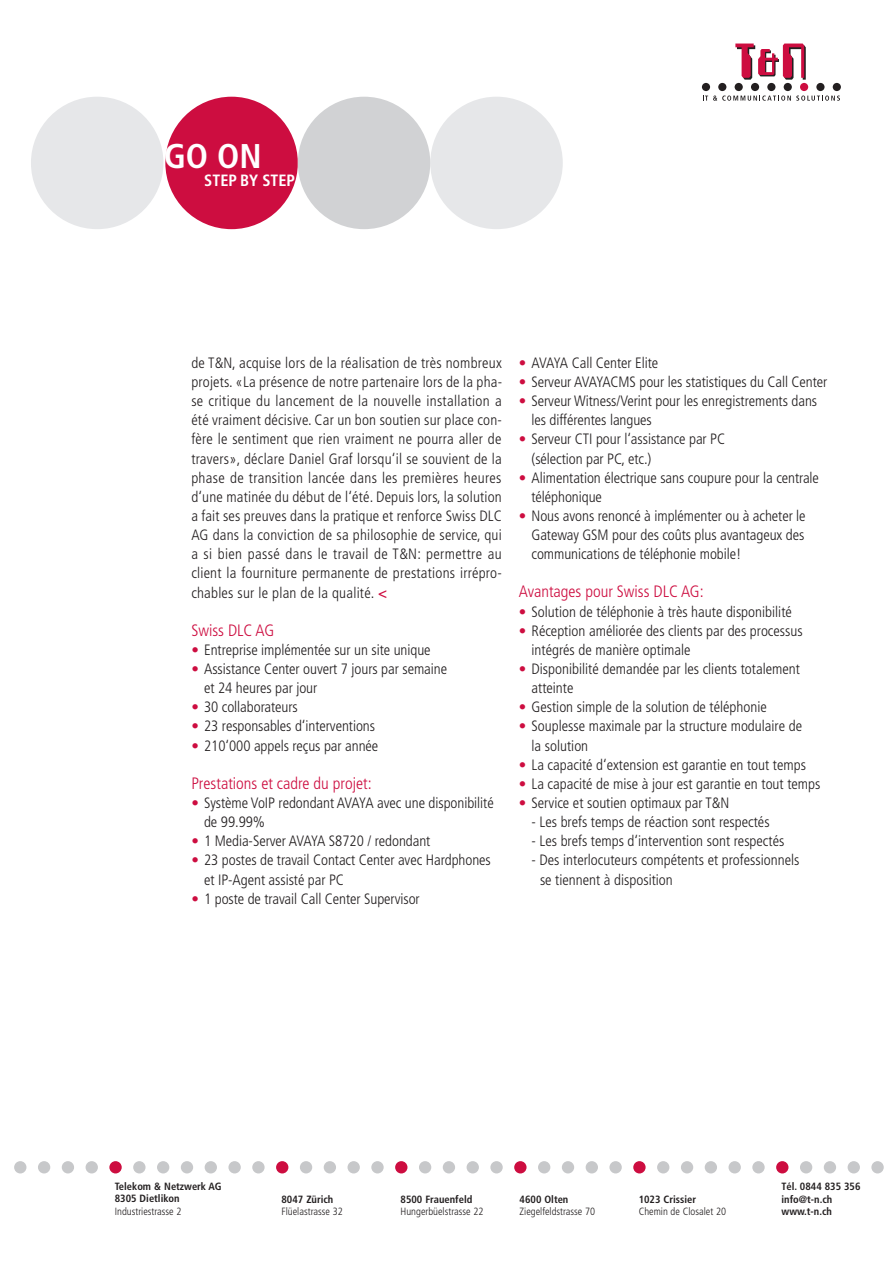
<style>
.page{position:relative;width:893px;height:1263px;background:#fff}
.page>*{position:absolute;margin:0;border:0;box-sizing:border-box;transform-origin:0 0}
.t1{font:700 condensed 34.35px "Frutiger";color:#fff}
.t2{font:300 condensed 16.5px "Frutiger";color:#cd0d40}
.t3{font:700 condensed 16.35px "Frutiger";color:#fff}
.t4{font:300 condensed 15px/19.2px "Frutiger";letter-spacing:-.005em;color:#231f20}
.t5{font:700 condensed 10.5px/12.6px "Frutiger";color:#231f20}
.t6{font:300 condensed 10.5px "Frutiger";color:#231f20}
.s1{font-family:"Frutiger LT Std";font-weight:700;color:#cd0d40}
.s2{color:#cd0d40}
</style>
<div class="page">
<svg style="left:735px;top:44px;width:71px;height:36px"></svg>
<div style="left:702px;top:83px;width:8px;height:8px;background:#231f20;border-radius:50%"></div>
<div style="left:718px;top:83px;width:8px;height:8px;background:#231f20;border-radius:50%"></div>
<div style="left:735px;top:83px;width:8px;height:8px;background:#231f20;border-radius:50%"></div>
<div style="left:751px;top:83px;width:8px;height:8px;background:#231f20;border-radius:50%"></div>
<div style="left:767px;top:83px;width:8px;height:8px;background:#231f20;border-radius:50%"></div>
<div style="left:784px;top:83px;width:8px;height:8px;background:#231f20;border-radius:50%"></div>
<div style="left:800px;top:83px;width:8px;height:8px;background:#cd0d40;border-radius:50%"></div>
<div style="left:816px;top:83px;width:8px;height:8px;background:#231f20;border-radius:50%"></div>
<div style="left:833px;top:83px;width:8px;height:8px;background:#231f20;border-radius:50%"></div>
<svg style="left:703px;top:96px;width:137px;height:5px"></svg>
<div style="left:430px;top:97px;width:133px;height:132px;background:#e6e7e9;border-radius:50%"></div>
<div style="left:165px;top:97px;width:133px;height:132px;background:#cd0d40;border-radius:50%"></div>
<div style="left:298px;top:97px;width:132px;height:132px;background:#d1d2d4;border-radius:50%"></div>
<div style="left:31px;top:97px;width:132px;height:132px;background:#e6e7e9;border-radius:50%"></div>
<div style="left:14px;top:1161px;width:12px;height:12px;background:#c7c8ca;border-radius:50%"></div>
<div style="left:38px;top:1161px;width:12px;height:12px;background:#c7c8ca;border-radius:50%"></div>
<div style="left:62px;top:1161px;width:12px;height:12px;background:#c7c8ca;border-radius:50%"></div>
<div style="left:86px;top:1161px;width:12px;height:12px;background:#c7c8ca;border-radius:50%"></div>
<div style="left:109px;top:1161px;width:13px;height:12px;background:#cd0d40;border-radius:50%"></div>
<div style="left:133px;top:1161px;width:13px;height:12px;background:#c7c8ca;border-radius:50%"></div>
<div style="left:157px;top:1161px;width:12px;height:12px;background:#c7c8ca;border-radius:50%"></div>
<div style="left:181px;top:1161px;width:12px;height:12px;background:#c7c8ca;border-radius:50%"></div>
<div style="left:205px;top:1161px;width:12px;height:12px;background:#c7c8ca;border-radius:50%"></div>
<div style="left:228px;top:1161px;width:13px;height:12px;background:#c7c8ca;border-radius:50%"></div>
<div style="left:252px;top:1161px;width:13px;height:12px;background:#c7c8ca;border-radius:50%"></div>
<div style="left:276px;top:1161px;width:12px;height:12px;background:#cd0d40;border-radius:50%"></div>
<div style="left:300px;top:1161px;width:12px;height:12px;background:#c7c8ca;border-radius:50%"></div>
<div style="left:324px;top:1161px;width:12px;height:12px;background:#c7c8ca;border-radius:50%"></div>
<div style="left:347px;top:1161px;width:13px;height:12px;background:#c7c8ca;border-radius:50%"></div>
<div style="left:371px;top:1161px;width:13px;height:12px;background:#c7c8ca;border-radius:50%"></div>
<div style="left:395px;top:1161px;width:12px;height:12px;background:#cd0d40;border-radius:50%"></div>
<div style="left:419px;top:1161px;width:12px;height:12px;background:#c7c8ca;border-radius:50%"></div>
<div style="left:443px;top:1161px;width:12px;height:12px;background:#c7c8ca;border-radius:50%"></div>
<div style="left:467px;top:1161px;width:12px;height:12px;background:#c7c8ca;border-radius:50%"></div>
<div style="left:490px;top:1161px;width:13px;height:12px;background:#c7c8ca;border-radius:50%"></div>
<div style="left:514px;top:1161px;width:12px;height:12px;background:#cd0d40;border-radius:50%"></div>
<div style="left:538px;top:1161px;width:12px;height:12px;background:#c7c8ca;border-radius:50%"></div>
<div style="left:562px;top:1161px;width:12px;height:12px;background:#c7c8ca;border-radius:50%"></div>
<div style="left:586px;top:1161px;width:12px;height:12px;background:#c7c8ca;border-radius:50%"></div>
<div style="left:609px;top:1161px;width:13px;height:12px;background:#c7c8ca;border-radius:50%"></div>
<div style="left:633px;top:1161px;width:13px;height:12px;background:#cd0d40;border-radius:50%"></div>
<div style="left:657px;top:1161px;width:12px;height:12px;background:#c7c8ca;border-radius:50%"></div>
<div style="left:681px;top:1161px;width:12px;height:12px;background:#c7c8ca;border-radius:50%"></div>
<div style="left:705px;top:1161px;width:12px;height:12px;background:#c7c8ca;border-radius:50%"></div>
<div style="left:728px;top:1161px;width:13px;height:12px;background:#c7c8ca;border-radius:50%"></div>
<div style="left:752px;top:1161px;width:13px;height:12px;background:#c7c8ca;border-radius:50%"></div>
<div style="left:776px;top:1161px;width:12px;height:12px;background:#cd0d40;border-radius:50%"></div>
<div style="left:800px;top:1161px;width:12px;height:12px;background:#c7c8ca;border-radius:50%"></div>
<div style="left:824px;top:1161px;width:12px;height:12px;background:#c7c8ca;border-radius:50%"></div>
<div style="left:848px;top:1161px;width:12px;height:12px;background:#c7c8ca;border-radius:50%"></div>
<div style="left:871px;top:1161px;width:13px;height:12px;background:#c7c8ca;border-radius:50%"></div>
<h1 class="t1" style="left:164px;top:136px;width:99px">GO ON</h1>
<p class="t3" style="left:204px;top:170px;width:92px">STEP BY STEP</p>
<p class="t4" style="left:191px;top:353px;width:312px;text-align:justify">de T&amp;N, acquise lors de la réalisation de très nombreux projets. «La présence de notre partenaire lors de la pha&shy;se critique du lancement de la nouvelle installation a été vraiment décisive. Car un bon soutien sur place con&shy;fère le sentiment que rien vraiment ne pourra aller de travers», déclare Daniel Graf lorsqu‘il se souvient de la phase de transition lancée dans les premières heures d‘une matinée du début de l‘été. Depuis lors, la solution a fait ses preuves dans la pratique et renforce Swiss DLC AG dans la conviction de sa philosophie de service, qui a si bien passé dans le travail de T&amp;N: permettre au client la fourniture permanente de prestations irrépro&shy;chables sur le plan de la qualité. <span class="s1">&lt;</span></p>
<p class="t2" style="left:191px;top:621px;width:84px">Swiss DLC AG</p>
<p class="t4" style="left:191px;top:640px;width:241px"><span class="s2">•</span> Entreprise implémentée sur un site unique</p>
<p class="t4" style="left:204px;top:659px;width:244px;text-indent:-13px"><span class="s2">•</span> Assistance Center ouvert 7 jours par semaine et 24 heures par jour</p>
<p class="t4" style="left:191px;top:698px;width:108px"><span class="s2">•</span> 30 collaborateurs</p>
<p class="t4" style="left:191px;top:717px;width:185px"><span class="s2">•</span> 23 responsables d‘interventions</p>
<p class="t4" style="left:191px;top:736px;width:188px"><span class="s2">•</span> 210‘000 appels reçus par année</p>
<p class="t2" style="left:191px;top:774px;width:182px">Prestations et cadre du projet:</p>
<p class="t4" style="left:204px;top:793px;width:291px;text-indent:-13px"><span class="s2">•</span> Système VoIP redondant AVAYA avec une disponibilité de 99.99%</p>
<p class="t4" style="left:191px;top:832px;width:241px"><span class="s2">•</span> 1 Media-Server AVAYA S8720 / redondant</p>
<p class="t4" style="left:204px;top:851px;width:288px;text-indent:-13px"><span class="s2">•</span> 23 postes de travail Contact Center avec Hardphones et IP-Agent assisté par PC</p>
<p class="t4" style="left:191px;top:889px;width:230px"><span class="s2">•</span> 1 poste de travail Call Center Supervisor</p>
<p class="t4" style="left:519px;top:353px;width:141px"><span class="s2">•</span> AVAYA Call Center Elite</p>
<p class="t4" style="left:519px;top:372px;width:310px"><span class="s2">•</span> Serveur AVAYACMS pour les statistiques du Call Center</p>
<p class="t4" style="left:531px;top:392px;width:287px;text-indent:-13px"><span class="s2">•</span> Serveur Witness/Verint pour les enregistrements dans les différentes langues</p>
<p class="t4" style="left:531px;top:430px;width:195px;text-indent:-13px"><span class="s2">•</span> Serveur CTI pour l‘assistance par PC (sélection par PC, etc.)</p>
<p class="t4" style="left:531px;top:468px;width:289px;text-indent:-13px"><span class="s2">•</span> Alimentation électrique sans coupure pour la centrale téléphonique</p>
<p class="t4" style="left:531px;top:506px;width:276px;text-align:justify;text-indent:-13px"><span class="s2">•</span> Nous avons renoncé à implémenter ou à acheter le Gateway GSM pour des coûts plus avantageux des communications de téléphonie mobile!</p>
<p class="t2" style="left:519px;top:582px;width:186px">Avantages pour Swiss DLC AG:</p>
<p class="t4" style="left:519px;top:602px;width:275px"><span class="s2">•</span> Solution de téléphonie à très haute disponibilité</p>
<p class="t4" style="left:531px;top:621px;width:273px;text-indent:-13px"><span class="s2">•</span> Réception améliorée des clients par des processus intégrés de manière optimale</p>
<p class="t4" style="left:531px;top:659px;width:270px;text-indent:-13px"><span class="s2">•</span> Disponibilité demandée par les clients totalement atteinte</p>
<p class="t4" style="left:519px;top:698px;width:250px"><span class="s2">•</span> Gestion simple de la solution de téléphonie</p>
<p class="t4" style="left:531px;top:717px;width:272px;text-indent:-13px"><span class="s2">•</span> Souplesse maximale par la structure modulaire de la solution</p>
<p class="t4" style="left:519px;top:755px;width:289px"><span class="s2">•</span> La capacité d‘extension est garantie en tout temps</p>
<p class="t4" style="left:519px;top:774px;width:303px"><span class="s2">•</span> La capacité de mise à jour est garantie en tout temps</p>
<p class="t4" style="left:519px;top:793px;width:212px"><span class="s2">•</span> Service et soutien optimaux par T&amp;N</p>
<p class="t4" style="left:531px;top:813px;width:240px">- Les brefs temps de réaction sont respectés</p>
<p class="t4" style="left:531px;top:832px;width:254px">- Les brefs temps d‘intervention sont respectés</p>
<p class="t4" style="left:540px;top:851px;width:261px;text-indent:-9px">- Des interlocuteurs compétents et professionnels se tiennent à disposition</p>
<p class="t5" style="left:115px;top:1180px;width:108px">Telekom &amp; Netzwerk AG<br>8305 Dietlikon</p>
<p class="t6" style="left:115px;top:1205px;width:68px">Industriestrasse 2</p>
<p class="t5" style="left:281px;top:1193px;width:53px">8047 Zürich</p>
<p class="t6" style="left:281px;top:1206px;width:63px">Flüelastrasse 32</p>
<p class="t5" style="left:401px;top:1193px;width:73px">8500 Frauenfeld</p>
<p class="t6" style="left:401px;top:1206px;width:84px">Hungerbüelstrasse 22</p>
<p class="t5" style="left:520px;top:1193px;width:50px">4600 Olten</p>
<p class="t6" style="left:520px;top:1206px;width:77px">Ziegelfeldstrasse 70</p>
<p class="t5" style="left:639px;top:1193px;width:59px">1023 Crissier</p>
<p class="t6" style="left:639px;top:1206px;width:89px">Chemin de Closalet 20</p>
<p class="t5" style="left:782px;top:1180px;width:80px">Tél. 0844 835 356 info@t-n.ch www.t-n.ch</p>
</div>
